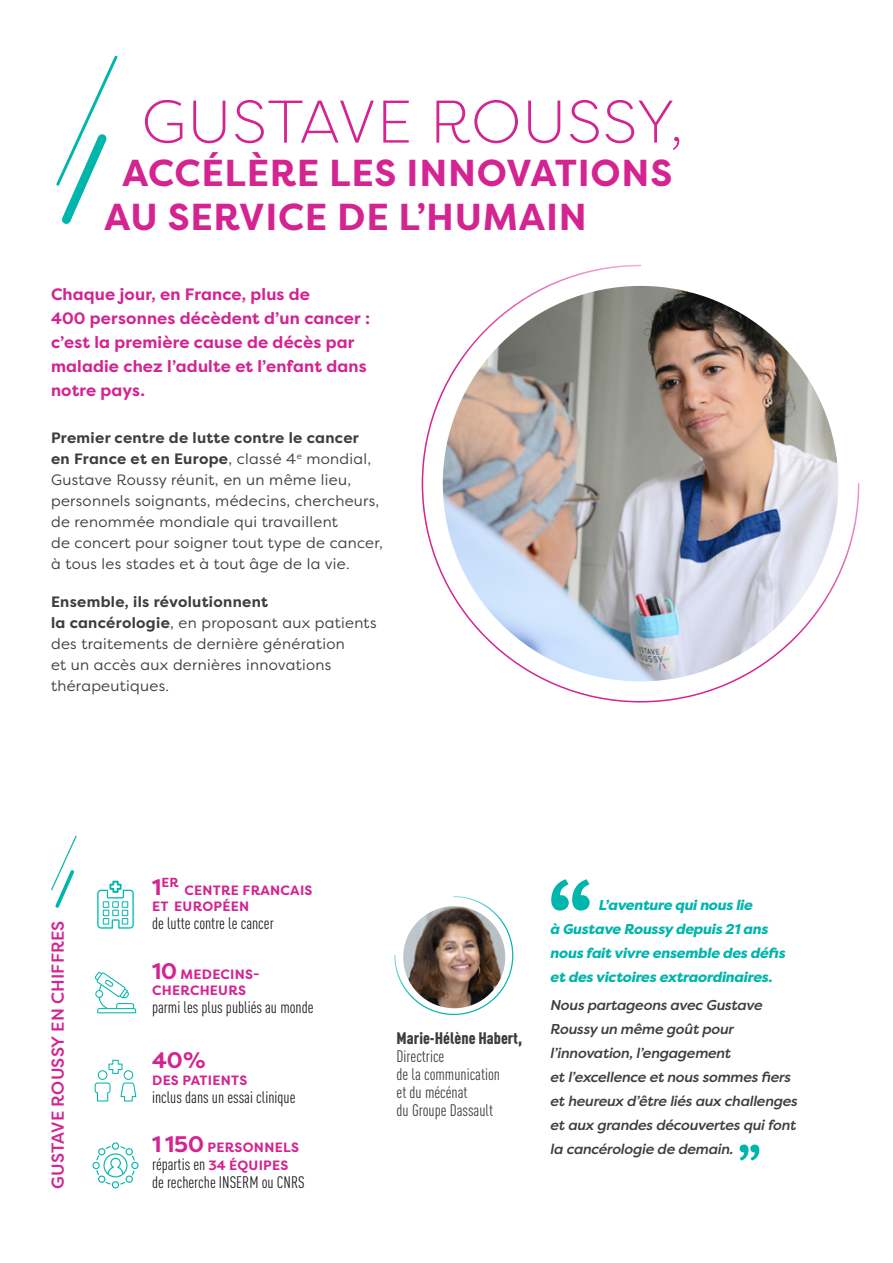
<style>
.page{position:relative;width:893px;height:1263px;background:#fff}
.page>*{position:absolute;margin:0;border:0;box-sizing:border-box;transform-origin:0 0}
.t1{font:300 60px "Filson Pro";letter-spacing:.02em;color:#d32491}
.t2{font:700 37.5px/43.5px "Filson Pro";letter-spacing:.02em;color:#d32491}
.t3{font:700 22.5px "Filson Pro";color:#d32491}
.t4{font:500 17.25px "Filson Pro";letter-spacing:.01em;color:#d32491}
.t5{font:700 16.5px/24px "Filson Pro";letter-spacing:.01em;color:#d32491}
.t6{font:condensed 16.5px/18px "DINOT";color:#231f20}
.t7{font:condensed 16.5px/18px "DINOT";color:#3e3e3f}
.t8{font:15px/21px "Filson Pro";letter-spacing:.02em;color:#3e3e3f}
.t9{font:italic 500 14.25px/24px "Filson Pro";letter-spacing:-.015em;color:#3e3e3f}
.t10{font:italic 800 14.25px/24px "Filson Pro";letter-spacing:-.015em;color:#00b5ac}
.t11{font:700 13.5px/16.2px "Filson Pro";letter-spacing:.02em;color:#d32491}
.t12{font:700 13.05px "Filson Pro";color:#d32491}
.s1{font-weight:700}
.s2{font-size:22.5px}
.s3{font-family:"Filson Pro";font-weight:700;font-stretch:normal;font-size:13.5px;color:#d32491}
.s4{font-weight:900}
</style>
<div class="page">
<svg style="left:51px;top:835px;width:26px;height:73px"></svg>
<svg style="left:56px;top:55px;width:62px;height:169px"></svg>
<svg style="left:551px;top:879px;width:39px;height:31px"></svg>
<svg style="left:739px;top:1144px;width:20px;height:16px"></svg>
<img style="left:421px;top:264px;width:439px;height:439px">
<svg style="left:394px;top:896px;width:120px;height:119px"></svg>
<svg style="left:95px;top:1060px;width:41px;height:41px"></svg>
<svg style="left:96px;top:881px;width:39px;height:49px"></svg>
<svg style="left:95px;top:972px;width:41px;height:41px"></svg>
<svg style="left:92px;top:1142px;width:47px;height:46px"></svg>
<img style="left:403px;top:906px;width:102px;height:102px;border-radius:51px">
<p class="t1" style="left:142px;top:83px;width:544px">GUSTAVE ROUSSY,</p>
<p class="t2" style="left:104px;top:152px;width:570px;text-indent:18px">ACCÉLÈRE LES INNOVATIONS<br>AU SERVICE DE L’HUMAIN</p>
<p class="t5" style="left:51px;top:282px;width:321px">Chaque jour, en France, plus de<br>400 personnes décèdent d’un cancer : c’est la première cause de décès par maladie chez l’adulte et l’enfant dans notre pays.</p>
<p class="t8" style="left:51px;top:426px;width:333px"><span class="s1">Premier centre de lutte contre le cancer<br>en France et en Europe</span>, classé 4<sup>e</sup> mondial, Gustave Roussy réunit, en un même lieu, personnels soignants, médecins, chercheurs, de renommée mondiale qui travaillent<br>de concert pour soigner tout type de cancer, à tous les stades et à tout âge de la vie.</p>
<p class="t8" style="left:51px;top:590px;width:327px"><span class="s1">Ensemble, ils révolutionnent<br>la cancérologie</span>, en proposant aux patients des traitements de dernière génération<br>et un accès aux dernières innovations thérapeutiques.</p>
<p class="t4" style="left:46px;top:1189px;width:270px;rotate:-90deg">GUSTAVE ROUSSY EN CHIFFRES</p>
<p class="t12" style="left:152px;top:874px;width:28px"><span class="s2">1</span>ER</p>
<p class="t11" style="left:152px;top:882px;width:162px;text-indent:32px">CENTRE FRANCAIS<br>ET EUROPÉEN</p>
<p class="t6" style="left:152px;top:914px;width:123px">de lutte contre le cancer</p>
<p class="t11" style="left:152px;top:966px;width:109px"><span class="s2">10</span> MEDECINS-<br>CHERCHEURS</p>
<p class="t6" style="left:152px;top:998px;width:163px">parmi les plus publiés au monde</p>
<p class="t3" style="left:152px;top:1046px;width:55px">40 %</p>
<p class="t11" style="left:152px;top:1072px;width:97px">DES PATIENTS</p>
<p class="t6" style="left:152px;top:1088px;width:145px">inclus dans un essai clinique</p>
<p class="t11" style="left:152px;top:1139px;width:148px"><span class="s2">1 150</span> PERSONNELS</p>
<p class="t6" style="left:152px;top:1155px;width:154px">répartis en <span class="s3">34 ÉQUIPES<br></span>de recherche INSERM ou CNRS</p>
<p class="t7" style="left:397px;top:1029px;width:127px"><span class="s4">Marie-Hélène Habert,<br></span>Directrice<br>de la communication<br>et du mécénat<br>du Groupe Dassault</p>
<p class="t10" style="left:550px;top:893px;width:237px;text-indent:48px">L’aventure qui nous lie<br>à Gustave Roussy depuis 21 ans nous fait vivre ensemble des défis et des victoires extraordinaires.</p>
<p class="t9" style="left:550px;top:993px;width:249px">Nous partageons avec Gustave<br>Roussy un même goût pour l’innovation, l’engagement<br>et l’excellence et nous sommes fiers et heureux d’être liés aux challenges et aux grandes découvertes qui font la cancérologie de demain.</p>
</div>
